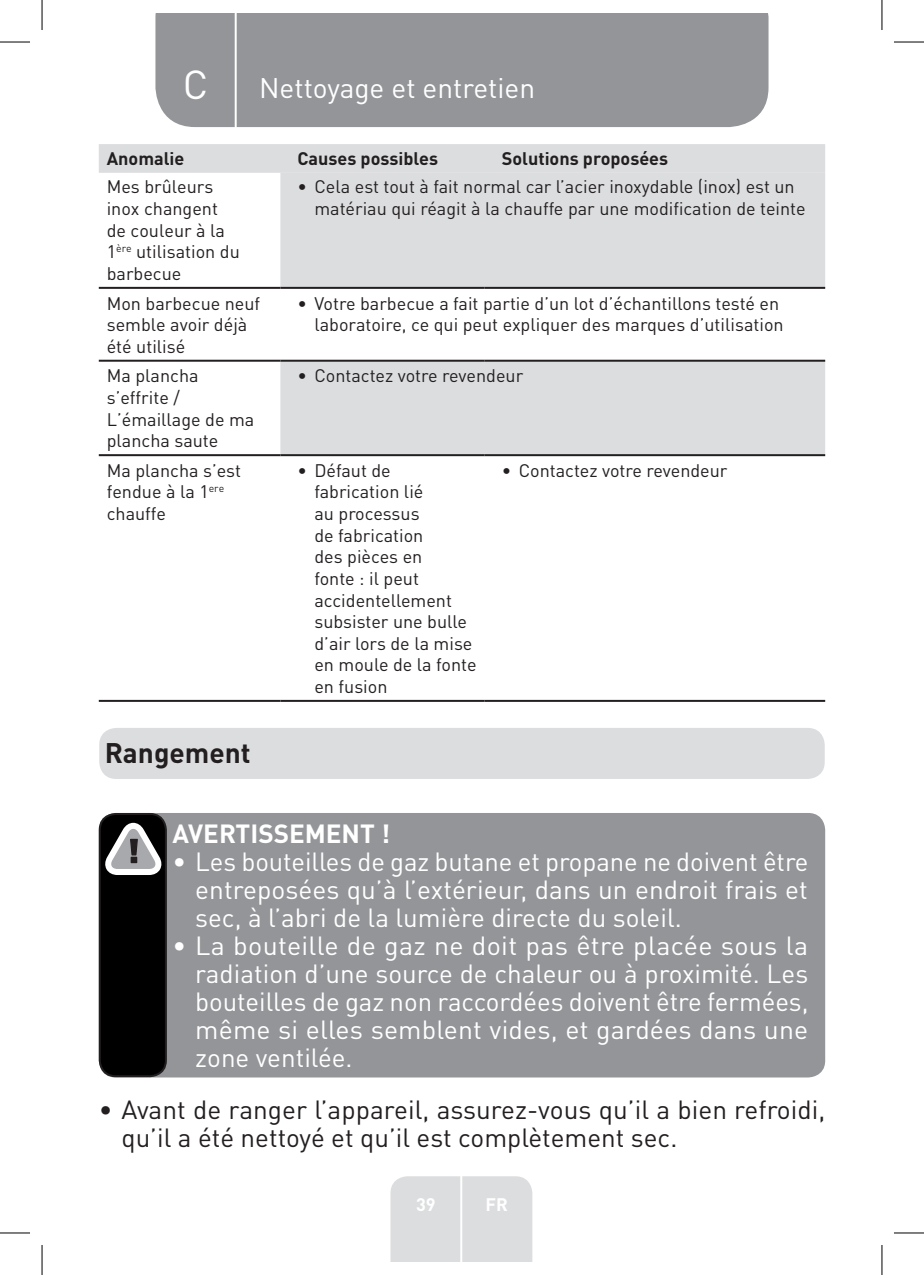
<style>
.page{position:relative;width:924px;height:1275px;background:#fff}
.page>*{position:absolute;margin:0;border:0;box-sizing:border-box;transform-origin:0 0}
.t1{font:40px "DIN Pro";color:#fff}
.TitreGauche__gabarit{font:28px "DIN Pro";color:#fff}
.Headline-01{font:700 28px "DIN Pro";color:#231f20}
.t2{font:26px/28px "DIN Pro";color:#fff;text-align:justify}
.t3{font:26px/28px "DIN Pro";color:#231f20}
.Large_Text__3_2_mm{font:700 26px "DIN Pro";color:#fff}
.Left__Table{font:18px/21.6px "DIN Pro";color:#231f20}
.Headline__Table{font:700 18px "DIN Pro";color:#231f20}
.t4{font:700 18px "DIN Pro";color:#fff}
</style>
<div class="page">
<div style="left:155px;top:14px;width:613px;height:113px;background:#939598"></div>
<div style="left:390px;top:1176px;width:142px;height:85px;background:#dcdddf"></div>
<hr style="left:460px;top:1153px;width:2px;height:108px;background:#fff">
<hr style="left:234px;top:14px;width:2px;height:116px;background:#fff">
<div style="left:99px;top:144px;width:725px;height:29px;background:#dcdddf"></div>
<svg style="left:280px;top:173px;width:544px;height:281px;fill:#dcdddf"></svg>
<hr style="left:99px;top:287px;width:181px;height:2px;background:#231f20">
<hr style="left:280px;top:287px;width:204px;height:2px;background:#231f20">
<hr style="left:484px;top:287px;width:340px;height:2px;background:#231f20">
<hr style="left:99px;top:360px;width:181px;height:2px;background:#231f20">
<hr style="left:280px;top:360px;width:204px;height:2px;background:#231f20">
<hr style="left:484px;top:360px;width:340px;height:2px;background:#231f20">
<hr style="left:99px;top:454px;width:181px;height:2px;background:#231f20">
<hr style="left:280px;top:454px;width:204px;height:2px;background:#231f20">
<hr style="left:484px;top:454px;width:340px;height:2px;background:#231f20">
<hr style="left:99px;top:700px;width:181px;height:2px;background:#231f20">
<hr style="left:280px;top:700px;width:204px;height:2px;background:#231f20">
<hr style="left:484px;top:700px;width:340px;height:2px;background:#231f20">
<div style="left:99px;top:728px;width:725px;height:51px;background:#dcdddf;border-radius:17px"></div>
<div style="left:99px;top:813px;width:725px;height:264px;background:#939598;border-radius:17px"></div>
<div style="left:100px;top:814px;width:66px;height:262px;background:#000;border-radius:16px"></div>
<div style="left:99px;top:813px;width:68px;height:264px;border:2px solid #231f20;border-radius:16px"></div>
<svg style="left:105px;top:823px;width:57px;height:52px"></svg>
<hr style="left:0;top:42px;width:30px;height:1px;background:#000">
<hr style="left:893px;top:42px;width:30px;height:1px;background:#000">
<hr style="left:0;top:1232px;width:30px;height:1px;background:#000">
<hr style="left:893px;top:1232px;width:30px;height:1px;background:#000">
<hr style="left:42px;top:0;width:1px;height:30px;background:#000">
<hr style="left:42px;top:1245px;width:1px;height:30px;background:#000">
<hr style="left:881px;top:0;width:1px;height:30px;background:#000">
<hr style="left:881px;top:1245px;width:1px;height:30px;background:#000">
<p class="t1" style="left:183px;top:57px;width:27px">C</p>
<p class="TitreGauche__gabarit" style="left:259px;top:69px;width:277px">Nettoyage et entretien</p>
<p class="Headline__Table" style="left:107px;top:143px;width:79px">Anomalie</p>
<p class="Headline__Table" style="left:297px;top:143px;width:142px">Causes possibles</p>
<p class="Headline__Table" style="left:501px;top:143px;width:168px">Solutions proposées</p>
<p class="Left__Table" style="left:107px;top:175px;width:134px">Mes brûleurs inox changent de couleur à la<br>1<sup>ère</sup> utilisation du barbecue</p>
<p class="Left__Table" style="left:314px;top:175px;width:492px;text-indent:-17px">• Cela est tout à fait normal car l’acier inoxydable (inox) est un matériau qui réagit à la chauffe par une modification de teinte</p>
<p class="Left__Table" style="left:107px;top:291px;width:155px">Mon barbecue neuf semble avoir déjà été utilisé</p>
<p class="Left__Table" style="left:297px;top:291px;width:487px;text-align:right">• Votre barbecue a fait partie d’un lot d’échantillons testé en laboratoire, ce qui peut expliquer des marques d’utilisation</p>
<p class="Left__Table" style="left:107px;top:364px;width:149px">Ma plancha s’effrite /<br>L’émaillage de ma plancha saute</p>
<p class="Left__Table" style="left:297px;top:364px;width:227px">• Contactez votre revendeur</p>
<p class="Left__Table" style="left:107px;top:459px;width:136px">Ma plancha s’est fendue à la 1<sup>ere </sup>chauffe</p>
<p class="Left__Table" style="left:314px;top:459px;width:163px;text-indent:-17px">• Défaut de fabrication lié<br>au processus<br>de fabrication<br>des pièces en<br>fonte : il peut accidentellement subsister une bulle d’air lors de la mise en moule de la fonte en fusion</p>
<p class="Left__Table" style="left:501px;top:459px;width:227px">• Contactez votre revendeur</p>
<p class="Headline-01" style="left:105px;top:730px;width:147px">Rangement</p>
<p class="Large_Text__3_2_mm" style="left:172px;top:811px;width:219px">AVERTISSEMENT !</p>
<p class="t2" style="left:195px;top:846px;width:614px;text-indent:-23px">• Les bouteilles de gaz butane et propane ne doivent être entreposées qu’à l’extérieur, dans un endroit frais et sec, à l’abri de la lumière directe du soleil.</p>
<p class="t2" style="left:195px;top:930px;width:614px;text-indent:-23px">• La bouteille de gaz ne doit pas être placée sous la radiation d’une source de chaleur ou à proximité. Les bouteilles de gaz non raccordées doivent être fermées, même si elles semblent vides, et gardées dans une zone ventilée.</p>
<p class="t3" style="left:121px;top:1094px;width:705px;text-indent:-23px">• Avant de ranger l’appareil, assurez-vous qu’il a bien refroidi, qu’il a été nettoyé et qu’il est complètement sec.</p>
<p class="t4" style="left:416px;top:1189px;width:21px">39</p>
<p class="t4" style="left:485px;top:1189px;width:24px">FR</p>
</div>
